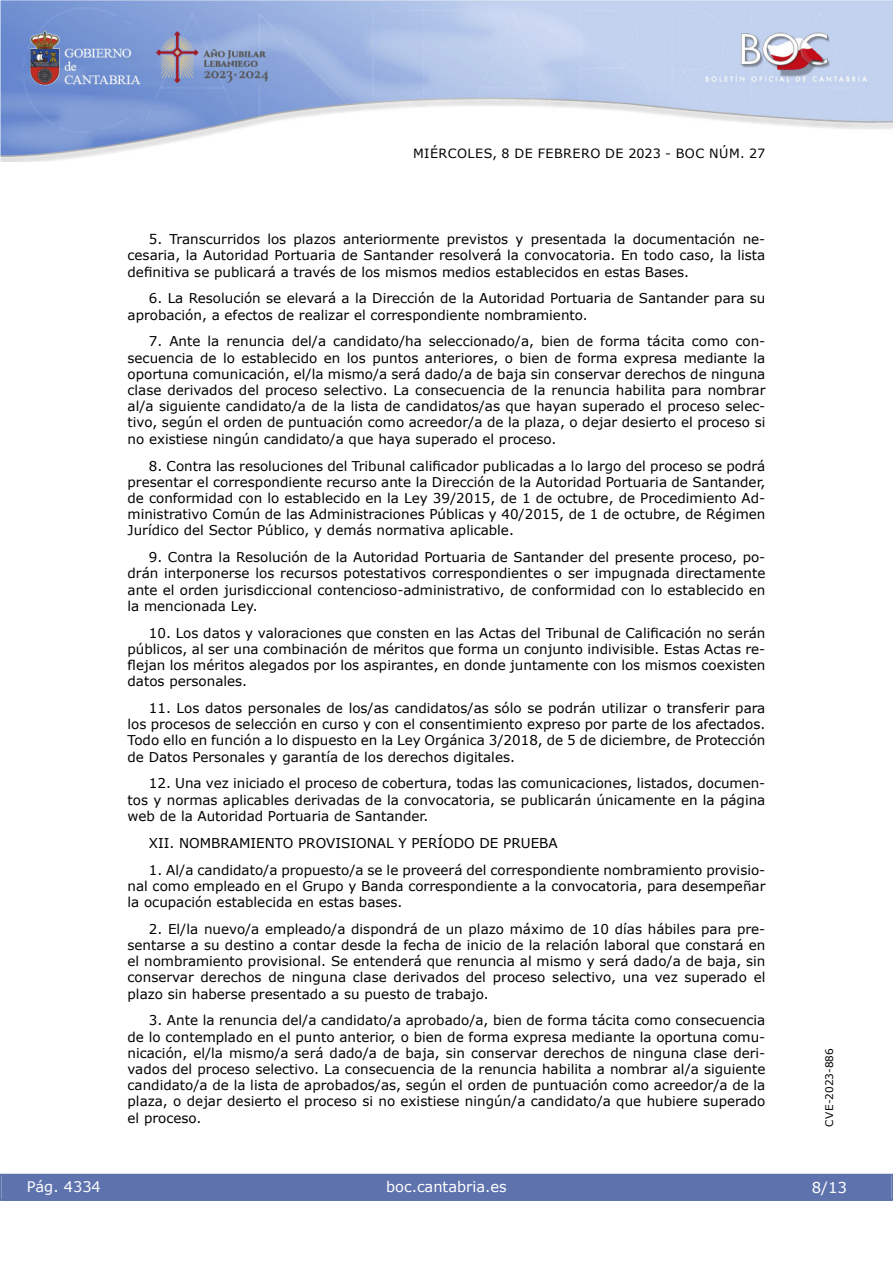
<style>
.page{position:relative;width:893px;height:1263px;background:#fff}
.page>*{position:absolute;margin:0;border:0;box-sizing:border-box;transform-origin:0 0}
.t1{font:15px "Verdana 2";color:#fff}
.t2{font:14.55px "Verdana 2";color:#fff}
.inicio_de_parrafo{font:13.5px/16.2px "Verdana";color:#000;text-align:justify}
.t3{font:12.75px "Verdana 2";letter-spacing:.035em;color:#000}
.t4{font:10.5px "Verdana 2";color:#000}
.s1{font-family:"Verdana 2"}
</style>
<div class="page">
<img style="left:0;top:0;width:893px;height:161px">
<div style="left:1px;top:1174px;width:890px;height:27px;background:#5e73ae"></div>
<p class="t3" style="left:413px;top:144px;width:354px">MIÉRCOLES, 8 DE FEBRERO DE 2023 - BOC NÚM. 27</p>
<p class="inicio_de_parrafo" style="left:128px;top:231px;width:639px;text-indent:21px">5. Transcurridos los plazos anteriormente previstos y presentada la documentación ne&shy;cesaria, la Autoridad Portuaria de Santander resolverá la convocatoria. En todo caso, la lista definitiva se publicará a través de los mismos medios establecidos en estas Bases.</p>
<p class="inicio_de_parrafo" style="left:128px;top:290px;width:639px;text-indent:21px">6. La Resolución se elevará a la Dirección de la Autoridad Portuaria de Santander para su aprobación, a efectos de realizar el correspondiente nombramiento.</p>
<p class="inicio_de_parrafo" style="left:128px;top:333px;width:639px;text-indent:21px">7. Ante la renuncia del/a candidato/ha seleccionado/a, bien de forma tácita como con&shy;secuencia de lo establecido en los puntos anteriores, o bien de forma expresa mediante la oportuna comunicación, el/la mismo/a será dado/a de baja sin conservar derechos de ninguna clase derivados del proceso selectivo. La consecuencia de la renuncia habilita para nombrar al/a siguiente candidato/a de la lista de candidatos/as que hayan superado el proceso selec&shy;tivo, según el orden de puntuación como acreedor/a de la plaza, o dejar desierto el proceso si no existiese ningún candidato/a que haya superado el proceso.</p>
<p class="inicio_de_parrafo" style="left:128px;top:457px;width:639px;text-indent:21px">8. Contra las resoluciones del Tribunal calificador publicadas a lo largo del proceso se podrá presentar el correspondiente recurso ante la Dirección de la Autoridad Portuaria de Santander, de conformidad con lo establecido en la Ley 39/2015, de 1 de octubre, de Procedimiento Ad&shy;ministrativo Común de las Administraciones Públicas y 40/2015, de 1 de octubre, de Régimen Jurídico del Sector Público, y demás normativa aplicable.</p>
<p class="inicio_de_parrafo" style="left:128px;top:549px;width:639px;text-indent:21px">9. Contra la Resolución de la Autoridad Portuaria de Santander del presente proceso, po&shy;drán interponerse los recursos potestativos correspondientes o ser impugnada directamente ante el orden jurisdiccional contencioso-administrativo, de conformidad con lo establecido en la mencionada Ley.</p>
<p class="inicio_de_parrafo" style="left:128px;top:624px;width:639px;text-indent:21px">10. Los datos y valoraciones que consten en las Actas del Tribunal de Calificación no serán públicos, al ser una combinación de méritos que forma un conjunto indivisible. Estas Actas re&shy;flejan los méritos alegados por los aspirantes, en donde juntamente con los mismos coexisten <span class="s1">datos personales.</span></p>
<p class="inicio_de_parrafo" style="left:128px;top:700px;width:639px;text-indent:21px">11. Los datos personales de los/as candidatos/as sólo se podrán utilizar o transferir para los procesos de selección en curso y con el consentimiento expreso por parte de los afectados.<br>Todo ello en función a lo dispuesto en la Ley Orgánica 3/2018, de 5 de diciembre, de Protección de Datos Personales y garantía de los derechos digitales.</p>
<p class="inicio_de_parrafo" style="left:128px;top:775px;width:639px;text-indent:21px">12. Una vez iniciado el proceso de cobertura, todas las comunicaciones, listados, documen&shy;tos y normas aplicables derivadas de la convocatoria, se publicarán únicamente en la página web de la Autoridad Portuaria de Santander.</p>
<p class="inicio_de_parrafo" style="left:149px;top:834px;width:410px">XII. NOMBRAMIENTO PROVISIONAL Y PERÍODO DE PRUEBA</p>
<p class="inicio_de_parrafo" style="left:128px;top:861px;width:639px;text-indent:21px">1. Al/a candidato/a propuesto/a se le proveerá del correspondiente nombramiento provisio&shy;nal como empleado en el Grupo y Banda correspondiente a la convocatoria, para desempeñar la ocupación establecida en estas bases.</p>
<p class="inicio_de_parrafo" style="left:128px;top:920px;width:639px;text-indent:21px">2. El/la nuevo/a empleado/a dispondrá de un plazo máximo de 10 días hábiles para pre&shy;sentarse a su destino a contar desde la fecha de inicio de la relación laboral que constará en el nombramiento provisional. Se entenderá que renuncia al mismo y será dado/a de baja, sin conservar derechos de ninguna clase derivados del proceso selectivo, una vez superado el plazo sin haberse presentado a su puesto de trabajo.</p>
<p class="inicio_de_parrafo" style="left:128px;top:1012px;width:639px;text-indent:21px">3. Ante la renuncia del/a candidato/a aprobado/a, bien de forma tácita como consecuencia de lo contemplado en el punto anterior, o bien de forma expresa mediante la oportuna comu&shy;nicación, el/la mismo/a será dado/a de baja, sin conservar derechos de ninguna clase deri&shy;vados del proceso selectivo. La consecuencia de la renuncia habilita a nombrar al/a siguiente candidato/a de la lista de aprobados/as, según el orden de puntuación como acreedor/a de la plaza, o dejar desierto el proceso si no existiese ningún/a candidato/a que hubiere superado <span class="s1">el proceso.</span></p>
<p class="t2" style="left:27px;top:1177px;width:76px">Pág. 4334</p>
<p class="t2" style="left:386px;top:1177px;width:122px">boc.cantabria.es</p>
<p class="t4" style="left:822px;top:1126px;width:80px;rotate:-90deg">CVE-2023-886</p>
<p class="t1" style="left:812px;top:1177px;width:37px">8/13</p>
</div>
